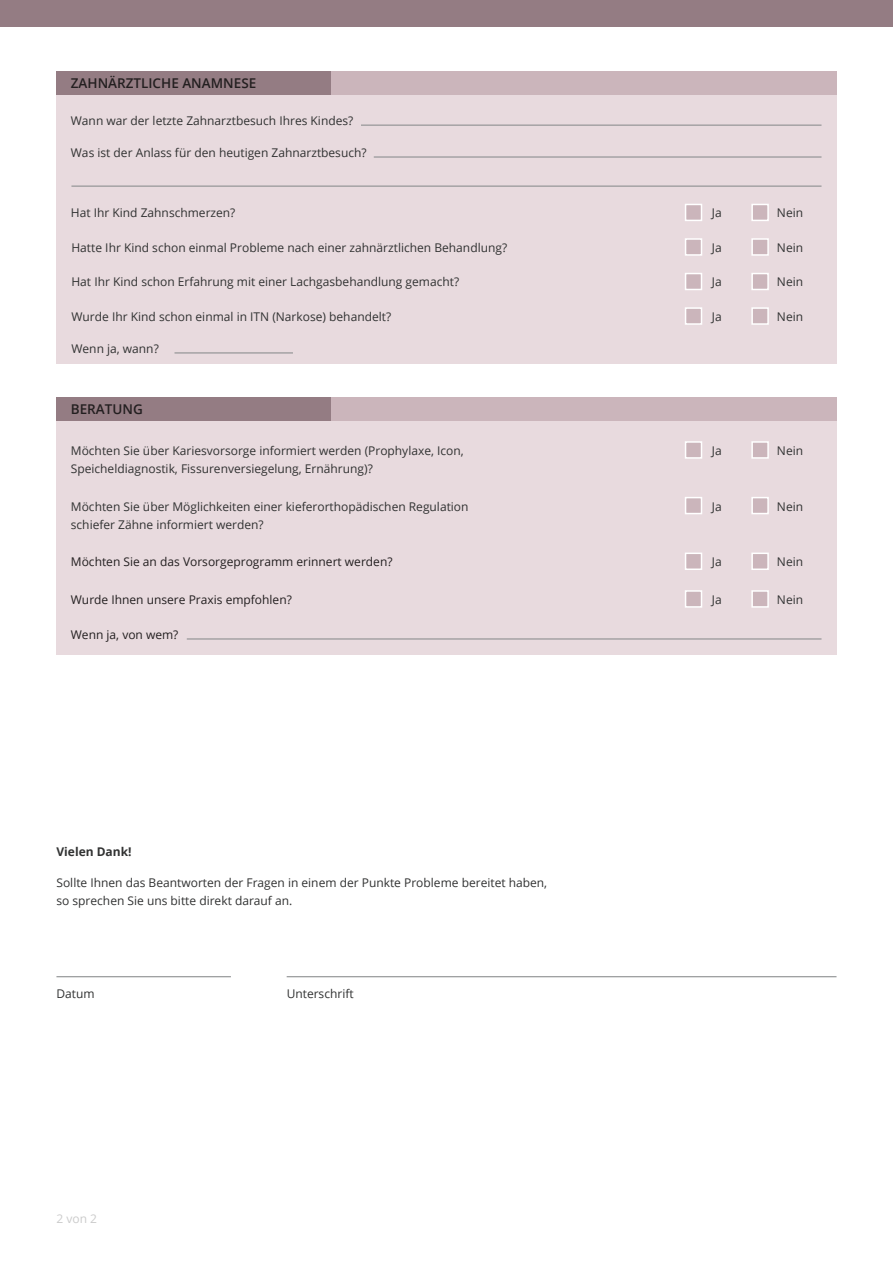
<style>
.page{position:relative;width:893px;height:1263px;background:#fff}
.page>*{position:absolute;margin:0;border:0;box-sizing:border-box;transform-origin:0 0}
.t1{font:600 13.5px "Open Sans";color:#231f20}
.t2{font:12px/18px "Open Sans";color:#313232}
.t3{font:12px "Open Sans";color:#231f20}
.t4{font:700 12px "Open Sans";color:#313232}
.t5{font:12px "Open Sans";color:#cbcbcb}
</style>
<div class="page">
<div style="left:56px;top:71px;width:275px;height:24px;background:#947c83"></div>
<div style="left:331px;top:71px;width:505px;height:24px;background:#cbb5bb"></div>
<div style="left:56px;top:95px;width:780px;height:269px;background:#e8dade"></div>
<div style="left:56px;top:397px;width:275px;height:24px;background:#947c83"></div>
<div style="left:331px;top:397px;width:505px;height:24px;background:#cbb5bb"></div>
<div style="left:56px;top:421px;width:780px;height:233px;background:#e8dade"></div>
<div style="left:0;top:0;width:893px;height:27px;background:#947c83"></div>
<hr style="left:287px;top:976px;width:549px;height:1px;background:#8e9091">
<hr style="left:56px;top:976px;width:175px;height:1px;background:#8e9091">
<hr style="left:361px;top:125px;width:460px;height:1px;background:#8e9091">
<hr style="left:374px;top:156px;width:447px;height:2px;background:#8e9091">
<hr style="left:71px;top:186px;width:750px;height:1px;background:#8e9091">
<div style="left:685px;top:204px;width:17px;height:17px;background:#cbb5bb;border:2px solid #fff"></div>
<div style="left:751px;top:204px;width:18px;height:17px;background:#cbb5bb;border:2px solid #fff"></div>
<div style="left:685px;top:238px;width:17px;height:18px;background:#cbb5bb;border:2px solid #fff"></div>
<div style="left:751px;top:238px;width:18px;height:18px;background:#cbb5bb;border:2px solid #fff"></div>
<div style="left:685px;top:273px;width:17px;height:17px;background:#cbb5bb;border:2px solid #fff"></div>
<div style="left:751px;top:273px;width:18px;height:17px;background:#cbb5bb;border:2px solid #fff"></div>
<div style="left:685px;top:307px;width:17px;height:18px;background:#cbb5bb;border:2px solid #fff"></div>
<div style="left:751px;top:307px;width:18px;height:18px;background:#cbb5bb;border:2px solid #fff"></div>
<hr style="left:174px;top:352px;width:119px;height:1px;background:#8e9091">
<div style="left:685px;top:441px;width:17px;height:18px;background:#cbb5bb;border:2px solid #fff"></div>
<div style="left:751px;top:441px;width:18px;height:18px;background:#cbb5bb;border:2px solid #fff"></div>
<div style="left:685px;top:553px;width:17px;height:17px;background:#cbb5bb;border:2px solid #fff"></div>
<div style="left:751px;top:553px;width:18px;height:17px;background:#cbb5bb;border:2px solid #fff"></div>
<div style="left:685px;top:590px;width:17px;height:18px;background:#cbb5bb;border:2px solid #fff"></div>
<div style="left:751px;top:590px;width:18px;height:18px;background:#cbb5bb;border:2px solid #fff"></div>
<div style="left:685px;top:497px;width:17px;height:17px;background:#cbb5bb;border:2px solid #fff"></div>
<div style="left:751px;top:497px;width:18px;height:17px;background:#cbb5bb;border:2px solid #fff"></div>
<hr style="left:187px;top:638px;width:634px;height:1px;background:#8e9091">
<p class="t1" style="left:71px;top:74px;width:187px">ZAHNÄRZTLICHE ANAMNESE</p>
<p class="t2" style="left:71px;top:111px;width:284px">Wann war der letzte Zahnarztbesuch Ihres Kindes?</p>
<p class="t2" style="left:71px;top:143px;width:297px">Was ist der Anlass für den heutigen Zahnarztbesuch?</p>
<p class="t2" style="left:71px;top:204px;width:166px">Hat Ihr Kind Zahnschmerzen?</p>
<p class="t2" style="left:712px;top:204px;width:11px">Ja</p>
<p class="t2" style="left:777px;top:204px;width:28px">Nein</p>
<p class="t2" style="left:71px;top:238px;width:437px">Hatte Ihr Kind schon einmal Probleme nach einer zahnärztlichen Behandlung?</p>
<p class="t2" style="left:712px;top:238px;width:11px">Ja</p>
<p class="t2" style="left:777px;top:238px;width:28px">Nein</p>
<p class="t2" style="left:71px;top:272px;width:389px">Hat Ihr Kind schon Erfahrung mit einer Lachgasbehandlung gemacht?</p>
<p class="t2" style="left:712px;top:273px;width:11px">Ja</p>
<p class="t2" style="left:777px;top:273px;width:28px">Nein</p>
<p class="t2" style="left:71px;top:307px;width:321px">Wurde Ihr Kind schon einmal in ITN (Narkose) behandelt?</p>
<p class="t2" style="left:712px;top:307px;width:11px">Ja</p>
<p class="t2" style="left:777px;top:307px;width:28px">Nein</p>
<p class="t2" style="left:71px;top:339px;width:89px">Wenn ja, wann?</p>
<p class="t1" style="left:71px;top:400px;width:74px">BERATUNG</p>
<p class="t2" style="left:71px;top:441px;width:394px">Möchten Sie über Kariesvorsorge informiert werden (Prophylaxe, Icon,</p>
<p class="t2" style="left:712px;top:441px;width:11px">Ja</p>
<p class="t2" style="left:777px;top:441px;width:28px">Nein</p>
<p class="t2" style="left:71px;top:459px;width:303px">Speicheldiagnostik, Fissurenversiegelung, Ernährung)?</p>
<p class="t2" style="left:71px;top:497px;width:399px">Möchten Sie über Möglichkeiten einer kieferorthopädischen Regulation</p>
<p class="t2" style="left:712px;top:497px;width:11px">Ja</p>
<p class="t2" style="left:777px;top:497px;width:28px">Nein</p>
<p class="t2" style="left:71px;top:515px;width:194px">schiefer Zähne informiert werden?</p>
<p class="t3" style="left:71px;top:554px;width:323px">Möchten Sie an das Vorsorgeprogramm erinnert werden?</p>
<p class="t2" style="left:712px;top:553px;width:11px">Ja</p>
<p class="t2" style="left:777px;top:553px;width:28px">Nein</p>
<p class="t3" style="left:71px;top:591px;width:223px">Wurde Ihnen unsere Praxis empfohlen?</p>
<p class="t2" style="left:712px;top:590px;width:11px">Ja</p>
<p class="t2" style="left:777px;top:590px;width:28px">Nein</p>
<p class="t3" style="left:71px;top:626px;width:109px">Wenn ja, von wem?</p>
<p class="t4" style="left:56px;top:844px;width:77px">Vielen Dank!</p>
<p class="t2" style="left:56px;top:873px;width:492px">Sollte Ihnen das Beantworten der Fragen in einem der Punkte Probleme bereitet haben, so sprechen Sie uns bitte direkt darauf an.</p>
<p class="t2" style="left:56px;top:984px;width:40px">Datum</p>
<p class="t2" style="left:287px;top:984px;width:69px">Unterschrift</p>
<p class="t5" style="left:56px;top:1211px;width:42px">2 von 2</p>
</div>
